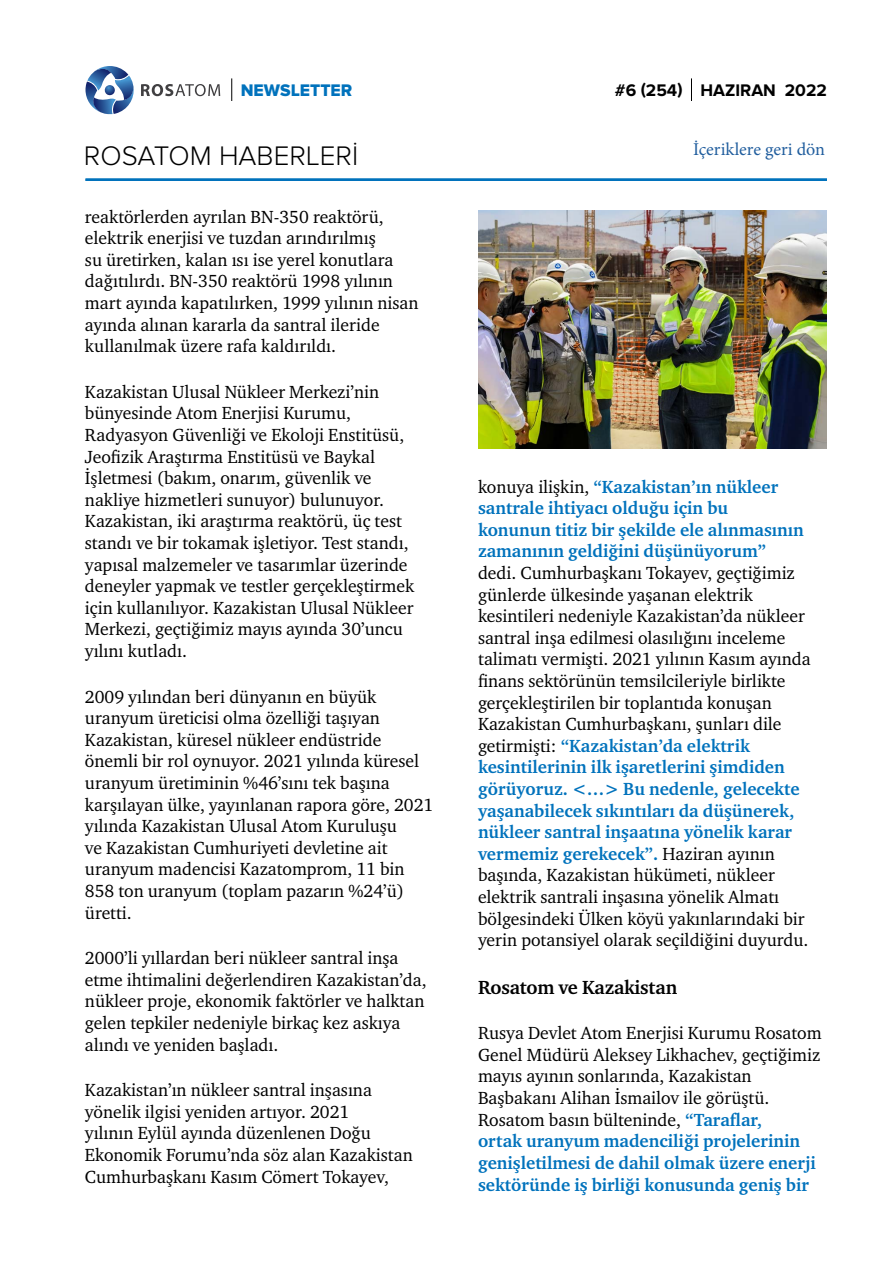
<style>
.page{position:relative;width:893px;height:1263px;background:#fff}
.page>*{position:absolute;margin:0;border:0;box-sizing:border-box;transform-origin:0 0}
.t1{font:300 27.9px "Proxima Nova";color:#000}
.t2{font:700 19.5px "Charter ITC";letter-spacing:-.01em;color:#000}
.t3{font:18px/21.6px "Charter ITC";color:#000}
.t4{font:700 18px/21.6px "Charter ITC";color:#0072bc}
.t5{font:18px "Minion Pro";color:#215e9e}
.t6{font:700 17.4px "Proxima Nova";color:#000}
.t7{font:17.4px "Proxima Nova Extrabld";color:#0072bc}
.s1{font-weight:400;color:#000}
.s2{font-weight:700;color:#0072bc}
</style>
<div class="page">
<hr style="left:86px;top:179px;width:741px;height:2px;background:#0072bc">
<svg style="left:691px;top:78px;width:1px;height:23px"></svg>
<svg style="left:86px;top:66px;width:48px;height:48px"></svg>
<svg style="left:141px;top:84px;width:79px;height:12px"></svg>
<svg style="left:231px;top:78px;width:1px;height:23px"></svg>
<img style="left:479px;top:210px;width:348px;height:238px">
<p class="t7" style="left:241px;top:80px;width:113px">NEWSLETTER</p>
<p class="t6" style="left:615px;top:80px;width:214px">#6 (254) HAZIRAN 2022</p>
<h1 class="t1" style="left:84px;top:140px;width:276px">ROSATOM HABERLERİ</h1>
<p class="t3" style="left:85px;top:206px;width:335px">reaktörlerden ayrılan BN-350 reaktörü, elektrik enerjisi ve tuzdan arındırılmış<br>su üretirken, kalan ısı ise yerel konutlara dağıtılırdı. BN-350 reaktörü 1998 yılının mart ayında kapatılırken, 1999 yılının nisan ayında alınan kararla da santral ileride kullanılmak üzere rafa kaldırıldı.</p>
<p class="t3" style="left:85px;top:381px;width:331px">Kazakistan Ulusal Nükleer Merkezi’nin bünyesinde Atom Enerjisi Kurumu, Radyasyon Güvenliği ve Ekoloji Enstitüsü, Jeofizik Araştırma Enstitüsü ve Baykal İşletmesi (bakım, onarım, güvenlik ve nakliye hizmetleri sunuyor) bulunuyor.<br>Kazakistan, iki araştırma reaktörü, üç test standı ve bir tokamak işletiyor. Test standı, yapısal malzemeler ve tasarımlar üzerinde deneyler yapmak ve testler gerçekleştirmek için kullanılıyor. Kazakistan Ulusal Nükleer Merkezi, geçtiğimiz mayıs ayında 30’uncu yılını kutladı.</p>
<p class="t3" style="left:85px;top:686px;width:350px">2009 yılından beri dünyanın en büyük uranyum üreticisi olma özelliği taşıyan Kazakistan, küresel nükleer endüstride önemli bir rol oynuyor. 2021 yılında küresel uranyum üretiminin %46’sını tek başına karşılayan ülke, yayınlanan rapora göre, 2021 yılında Kazakistan Ulusal Atom Kuruluşu<br>ve Kazakistan Cumhuriyeti devletine ait uranyum madencisi Kazatomprom, 11 bin 858 ton uranyum (toplam pazarın %24’ü) üretti.</p>
<p class="t3" style="left:85px;top:947px;width:343px">2000’li yıllardan beri nükleer santral inşa etme ihtimalini değerlendiren Kazakistan’da, nükleer proje, ekonomik faktörler ve halktan gelen tepkiler nedeniyle birkaç kez askıya alındı ve yeniden başladı.</p>
<p class="t3" style="left:85px;top:1079px;width:329px">Kazakistan’ın nükleer santral inşasına yönelik ilgisi yeniden artıyor. 2021<br>yılının Eylül ayında düzenlenen Doğu Ekonomik Forumu’nda söz alan Kazakistan Cumhurbaşkanı Kasım Cömert Tokayev,</p>
<p class="t5" style="left:693px;top:137px;width:134px">İçeriklere geri dön</p>
<p class="t4" style="left:478px;top:476px;width:327px"><span class="s1">konuya ilişkin,</span> “Kazakistan’ın nükleer santrale ihtiyacı olduğu için bu konunun titiz bir şekilde ele alınmasının zamanının geldiğini düşünüyorum”</p>
<p class="t3" style="left:478px;top:562px;width:334px">dedi. Cumhurbaşkanı Tokayev, geçtiğimiz günlerde ülkesinde yaşanan elektrik kesintileri nedeniyle Kazakistan’da nükleer santral inşa edilmesi olasılığını inceleme talimatı vermişti. 2021 yılının Kasım ayında finans sektörünün temsilcileriyle birlikte gerçekleştirilen bir toplantıda konuşan Kazakistan Cumhurbaşkanı, şunları dile getirmişti: <span class="s2">“Kazakistan’da elektrik kesintilerinin ilk işaretlerini şimdiden görüyoruz. &lt;…&gt; Bu nedenle, gelecekte yaşanabilecek sıkıntıları da düşünerek, nükleer santral inşaatına yönelik karar vermemiz gerekecek”.</span> Haziran ayının başında, Kazakistan hükümeti, nükleer elektrik santrali inşasına yönelik Almatı bölgesindeki Ülken köyü yakınlarındaki bir yerin potansiyel olarak seçildiğini duyurdu.</p>
<p class="t2" style="left:478px;top:975px;width:201px">Rosatom ve Kazakistan</p>
<p class="t3" style="left:478px;top:1022px;width:345px">Rusya Devlet Atom Enerjisi Kurumu Rosatom Genel Müdürü Aleksey Likhachev, geçtiğimiz mayıs ayının sonlarında, Kazakistan Başbakanı Alihan İsmailov ile görüştü.<br>Rosatom basın bülteninde, <span class="s2">“Taraflar,<br>ortak uranyum madenciliği projelerinin genişletilmesi de dahil olmak üzere enerji sektöründe iş birliği konusunda geniş bir</span></p>
</div>
